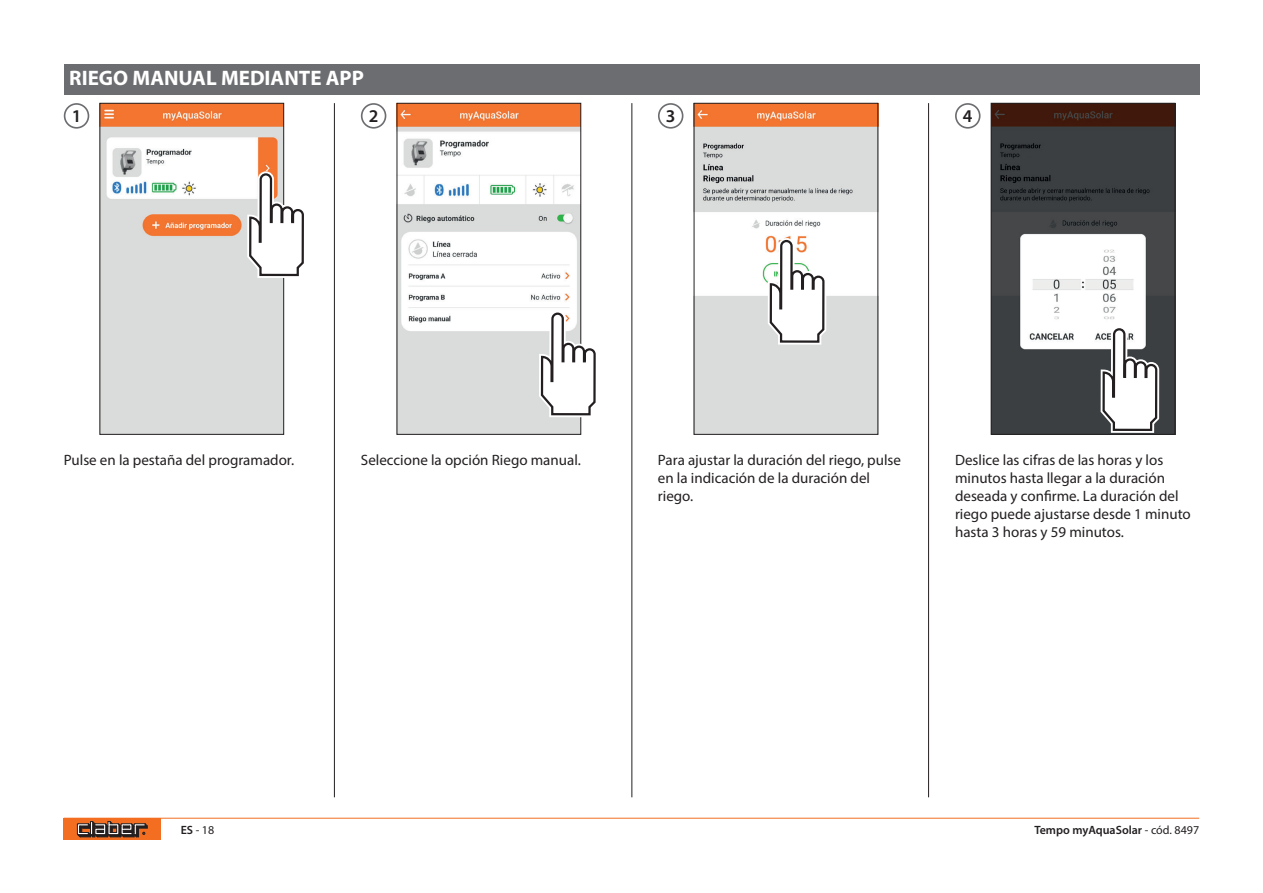
<style>
.page{position:relative;width:1263px;height:893px;background:#fff}
.page>*{position:absolute;margin:0;border:0;box-sizing:border-box;transform-origin:0 0}
.t1{font:700 21px "Myriad Pro";color:#fff}
.t2{font:600 18px "Myriad Pro";color:#231f20}
.t3{font:15px/18px "Myriad Pro";color:#231f20}
.t4{font:600 12px "Myriad Pro";color:#231f20}
.t5{font:12px "Myriad Pro";color:#231f20}
.s1{font-weight:600}
.s2{font-weight:400}
</style>
<div class="page">
<div style="left:64px;top:819px;width:97px;height:21px;background:#f36e21"></div>
<svg style="left:77px;top:821px;width:71px;height:17px"></svg>
<hr style="left:64px;top:818px;width:1135px;height:1px;background:#f36e21">
<div style="left:64px;top:64px;width:1135px;height:31px;background:#6c6d70"></div>
<div style="left:64px;top:103px;width:25px;height:26px;border:2px solid #6c6d70;border-radius:50%"></div>
<div style="left:955px;top:103px;width:25px;height:26px;border:2px solid #6c6d70;border-radius:50%"></div>
<div style="left:658px;top:103px;width:25px;height:26px;border:2px solid #6c6d70;border-radius:50%"></div>
<div style="left:361px;top:103px;width:25px;height:26px;border:2px solid #6c6d70;border-radius:50%"></div>
<hr style="left:334px;top:103px;width:1px;height:694px;background:#231f20">
<hr style="left:632px;top:103px;width:1px;height:694px;background:#231f20">
<hr style="left:928px;top:103px;width:1px;height:694px;background:#231f20">
<img style="left:102px;top:105px;width:180px;height:327px">
<div style="left:100px;top:103px;width:184px;height:331px;border:1px solid #231f20"></div>
<img style="left:993px;top:105px;width:180px;height:327px">
<div style="left:991px;top:103px;width:184px;height:331px;border:1px solid #231f20"></div>
<img style="left:696px;top:105px;width:180px;height:327px">
<img style="left:399px;top:105px;width:180px;height:327px">
<svg style="left:246px;top:102px;width:58px;height:178px"></svg>
<svg style="left:538px;top:102px;width:58px;height:317px"></svg>
<svg style="left:766px;top:102px;width:62px;height:244px"></svg>
<svg style="left:1099px;top:102px;width:62px;height:332px"></svg>
<h1 class="t1" style="left:69px;top:70px;width:296px">RIEGO MANUAL MEDIANTE APP</h1>
<p class="t2" style="left:72px;top:109px;width:11px">1</p>
<p class="t2" style="left:369px;top:109px;width:11px">2</p>
<p class="t2" style="left:666px;top:109px;width:11px">3</p>
<p class="t2" style="left:963px;top:109px;width:11px">4</p>
<p class="t3" style="left:64px;top:453px;width:232px">Pulse en la pestaña del programador.</p>
<p class="t3" style="left:361px;top:453px;width:221px">Seleccione la opción Riego manual.</p>
<p class="t3" style="left:658px;top:453px;width:245px">Para ajustar la duración del riego, pulse en la indicación de la duración del riego.</p>
<p class="t3" style="left:955px;top:453px;width:237px">Deslice las cifras de las horas y los minutos hasta llegar a la duración deseada y confirme. La duración del riego puede ajustarse desde 1 minuto hasta 3 horas y 59 minutos.</p>
<p class="t5" style="left:181px;top:825px;width:35px"><span class="s1">ES</span> - 18</p>
<p class="t4" style="left:1034px;top:825px;width:166px">Tempo myAquaSolar <span class="s2">- cód. 8497</span></p>
</div>
